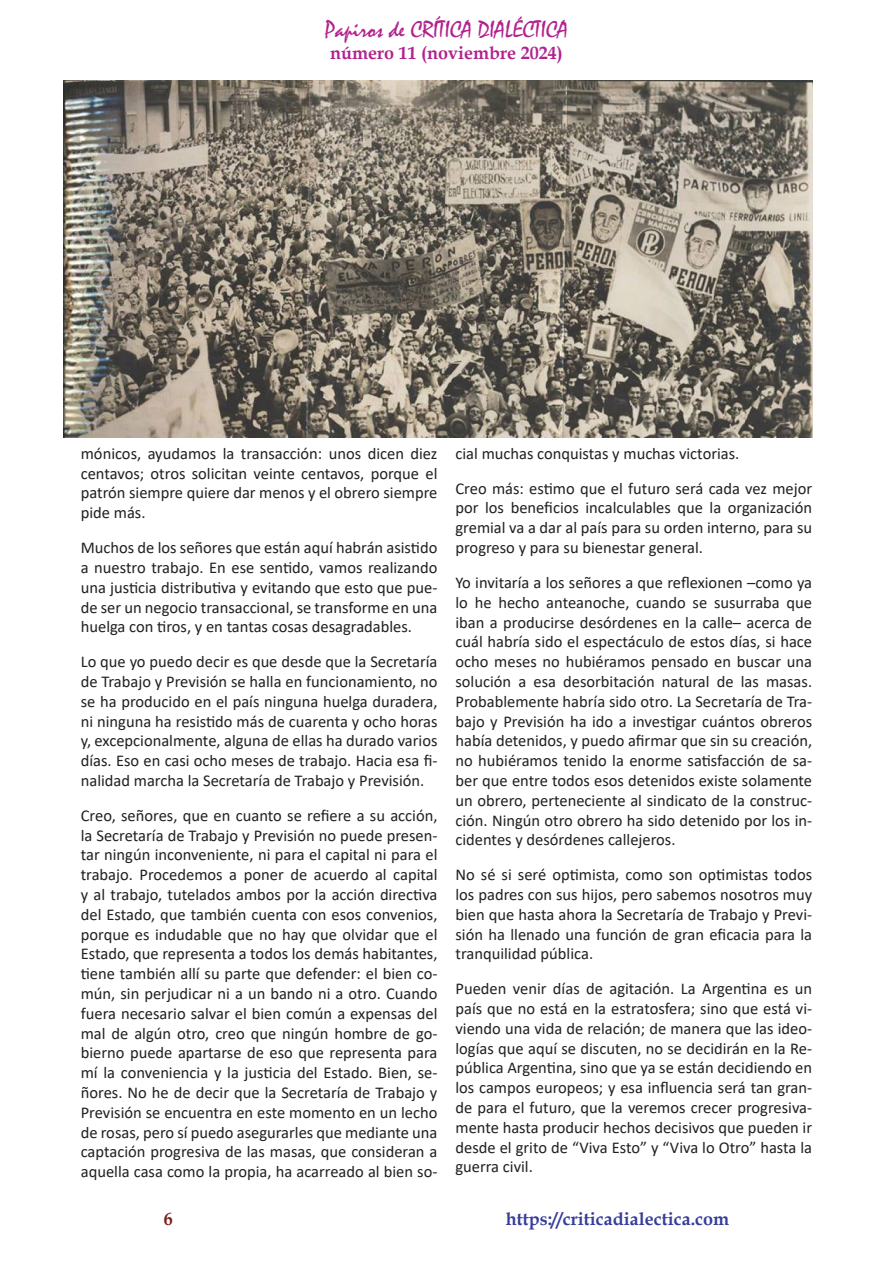
<style>
.page{position:relative;width:893px;height:1263px;background:#fff}
.page>*{position:absolute;margin:0;border:0;box-sizing:border-box;transform-origin:0 0}
.t1{font:24px "Mistral";color:#b2228e}
.t2{font:700 18px "Book Antiqua";color:#363d99}
.t3{font:700 18px "Book Antiqua";color:#b2228e}
.t4{font:700 18px "Book Antiqua";color:#7b1d1f}
.t5{font:16.5px/19.8px "Calibri";color:#231f20;text-align:justify}
</style>
<div class="page">
<img style="left:63px;top:81px;width:749px;height:356px">
<h1 class="t1" style="left:325px;top:15px;width:245px">Papiros de CRÍTICA DIALÉCTICA</h1>
<p class="t3" style="left:330px;top:41px;width:234px">número 11 (noviembre 2024)</p>
<p class="t5" style="left:81px;top:443px;width:358px">mónicos, ayudamos la transacción: unos dicen diez centavos; otros solicitan veinte centavos, porque el patrón siempre quiere dar menos y el obrero siempre pide más.</p>
<p class="t5" style="left:81px;top:537px;width:358px">Muchos de los señores que están aquí habrán asistido a nuestro trabajo. En ese sentido, vamos realizando una justicia distributiva y evitando que esto que pue&shy;de ser un negocio transaccional, se transforme en una huelga con tiros, y en tantas cosas desagradables.</p>
<p class="t5" style="left:81px;top:651px;width:358px">Lo que yo puedo decir es que desde que la Secretaría de Trabajo y Previsión se halla en funcionamiento, no se ha producido en el país ninguna huelga duradera, ni ninguna ha resistido más de cuarenta y ocho horas y, excepcionalmente, alguna de ellas ha durado varios días. Eso en casi ocho meses de trabajo. Hacia esa fi&shy;nalidad marcha la Secretaría de Trabajo y Previsión.</p>
<p class="t5" style="left:81px;top:805px;width:358px">Creo, señores, que en cuanto se refiere a su acción, la Secretaría de Trabajo y Previsión no puede presen&shy;tar ningún inconveniente, ni para el capital ni para el trabajo. Procedemos a poner de acuerdo al capital y al trabajo, tutelados ambos por la acción directiva del Estado, que también cuenta con esos convenios, porque es indudable que no hay que olvidar que el Estado, que representa a todos los demás habitantes, tiene también allí su parte que defender: el bien co&shy;mún, sin perjudicar ni a un bando ni a otro. Cuando fuera necesario salvar el bien común a expensas del mal de algún otro, creo que ningún hombre de go&shy;bierno puede apartarse de eso que representa para mí la conveniencia y la justicia del Estado. Bien, se&shy;ñores. No he de decir que la Secretaría de Trabajo y Previsión se encuentra en este momento en un lecho de rosas, pero sí puedo asegurarles que mediante una captación progresiva de las masas, que consideran a aquella casa como la propia, ha acarreado al bien so-</p>
<p class="t5" style="left:455px;top:443px;width:285px">cial muchas conquistas y muchas victorias.</p>
<p class="t5" style="left:455px;top:478px;width:358px">Creo más: estimo que el futuro será cada vez mejor por los beneficios incalculables que la organización gremial va a dar al país para su orden interno, para su progreso y para su bienestar general.</p>
<p class="t5" style="left:455px;top:572px;width:358px">Yo invitaría a los señores a que reflexionen –como ya lo he hecho anteanoche, cuando se susurraba que iban a producirse desórdenes en la calle– acerca de cuál habría sido el espectáculo de estos días, si hace ocho meses no hubiéramos pensado en buscar una solución a esa desorbitación natural de las masas.<br>Probablemente habría sido otro. La Secretaría de Tra&shy;bajo y Previsión ha ido a investigar cuántos obreros había detenidos, y puedo afirmar que sin su creación, no hubiéramos tenido la enorme satisfacción de sa&shy;ber que entre todos esos detenidos existe solamente un obrero, perteneciente al sindicato de la construc&shy;ción. Ningún otro obrero ha sido detenido por los in&shy;cidentes y desórdenes callejeros.</p>
<p class="t5" style="left:455px;top:864px;width:358px">No sé si seré optimista, como son optimistas todos los padres con sus hijos, pero sabemos nosotros muy bien que hasta ahora la Secretaría de Trabajo y Previ&shy;sión ha llenado una función de gran eficacia para la tranquilidad pública.</p>
<p class="t5" style="left:455px;top:978px;width:358px">Pueden venir días de agitación. La Argentina es un país que no está en la estratosfera; sino que está vi&shy;viendo una vida de relación; de manera que las ideo&shy;logías que aquí se discuten, no se decidirán en la Re&shy;pública Argentina, sino que ya se están decidiendo en los campos europeos; y esa influencia será tan gran&shy;de para el futuro, que la veremos crecer progresiva&shy;mente hasta producir hechos decisivos que pueden ir desde el grito de “Viva Esto” y “Viva lo Otro” hasta la guerra civil.</p>
<p class="t4" style="left:164px;top:1206px;width:10px">6</p>
<p class="t2" style="left:506px;top:1206px;width:225px">https://criticadialectica.com</p>
</div>
